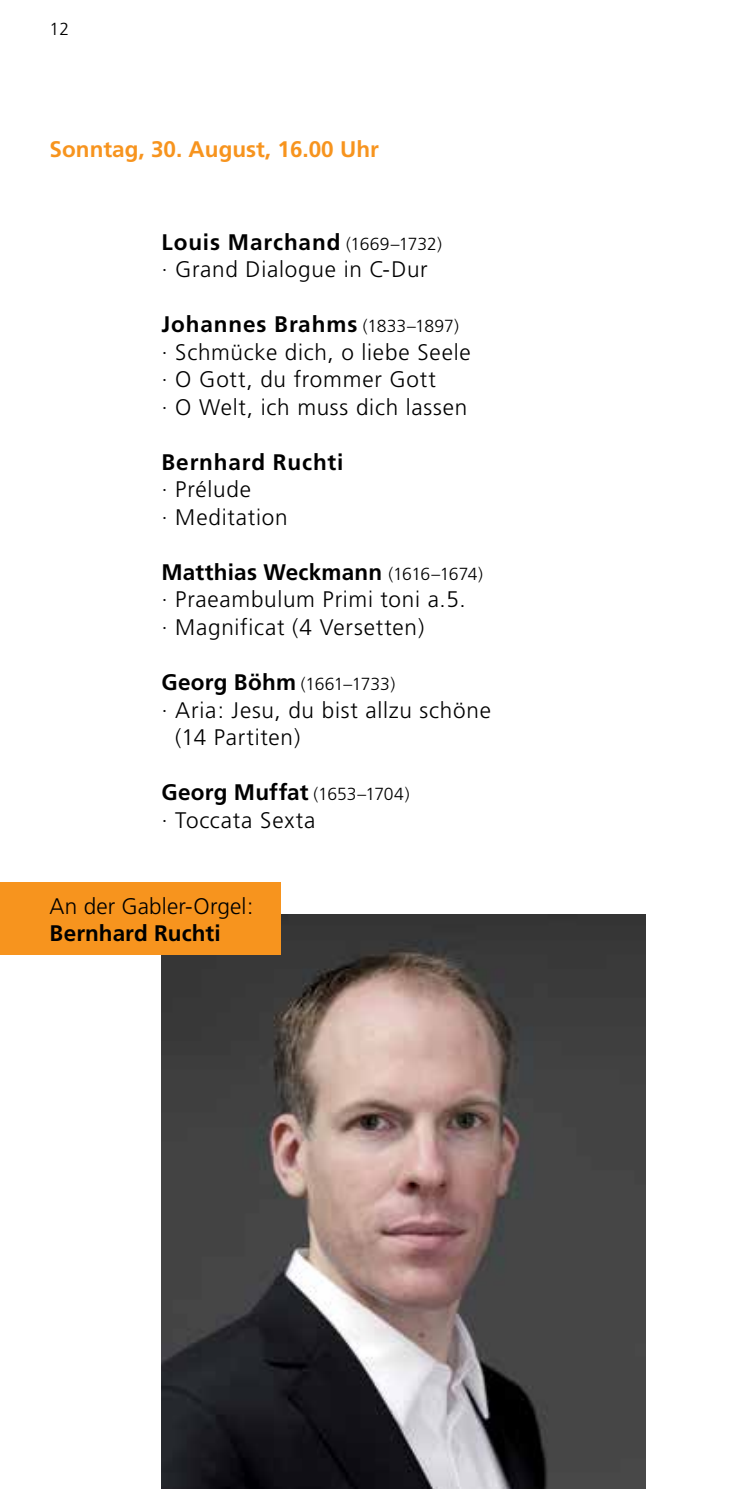
<style>
.page{position:relative;width:745px;height:1489px;background:#fff}
.page>*{position:absolute;margin:0;border:0;box-sizing:border-box;transform-origin:0 0}
.t1{font:300 22.5px/27.5px "Frutiger";letter-spacing:.03em;color:#000}
.t2{font:700 22.5px "Frutiger";color:#f7941e}
.t3{font:300 22.5px "Frutiger";letter-spacing:.005em;color:#000}
.t4{font:700 22.5px "Frutiger";letter-spacing:.025em;color:#000}
.t5{font:700 22.5px "Frutiger";letter-spacing:.005em;color:#000}
.t6{font:300 17.5px "Frutiger";letter-spacing:-.005em;color:#000}
.s1{font-weight:700}
.s2{font-size:17.5px}
.s3{font-weight:700;font-size:22.5px}
</style>
<div class="page">
<img style="left:161px;top:914px;width:484px;height:574px">
<div style="left:0;top:882px;width:280px;height:72px;background:#f7941e"></div>
<p class="t6" style="left:50px;top:19px;width:21px">12</p>
<p class="t2" style="left:50px;top:136px;width:330px">Sonntag, 30. August, 16.00 Uhr</p>
<p class="t1" style="left:161px;top:228px;width:282px"><span class="s1">Louis Marchand</span> <span class="s2">(1669–1732) </span>· Grand Dialogue in C-Dur</p>
<p class="t1" style="left:161px;top:311px;width:311px"><span class="s1">Johannes Brahms</span> <span class="s2">(1833–1897)<br></span>· Schmücke dich, o liebe Seele · O Gott, du frommer Gott<br>· O Welt, ich muss dich lassen</p>
<p class="t4" style="left:161px;top:449px;width:183px">Bernhard Ruchti</p>
<p class="t1" style="left:161px;top:476px;width:128px">· Prélude<br>· Meditation</p>
<p class="t1" style="left:161px;top:558px;width:323px"><span class="s1">Matthias Weckmann</span> <span class="s2">(1616–1674) </span>· Praeambulum Primi toni a.5.<br>· Magnificat (4 Versetten)</p>
<p class="t6" style="left:161px;top:674px;width:235px"><span class="s3">Georg Böhm</span> (1661–1733)</p>
<p class="t1" style="left:175px;top:696px;width:317px;text-indent:-14px">· Aria: Jesu, du bist allzu schöne (14 Partiten)</p>
<p class="t1" style="left:161px;top:778px;width:249px"><span class="s1">Georg Muffat</span> <span class="s2">(1653–1704) </span>· Toccata Sexta</p>
<p class="t3" style="left:50px;top:893px;width:205px">An der Gabler-Orgel:</p>
<p class="t5" style="left:50px;top:920px;width:172px">Bernhard Ruchti</p>
</div>
